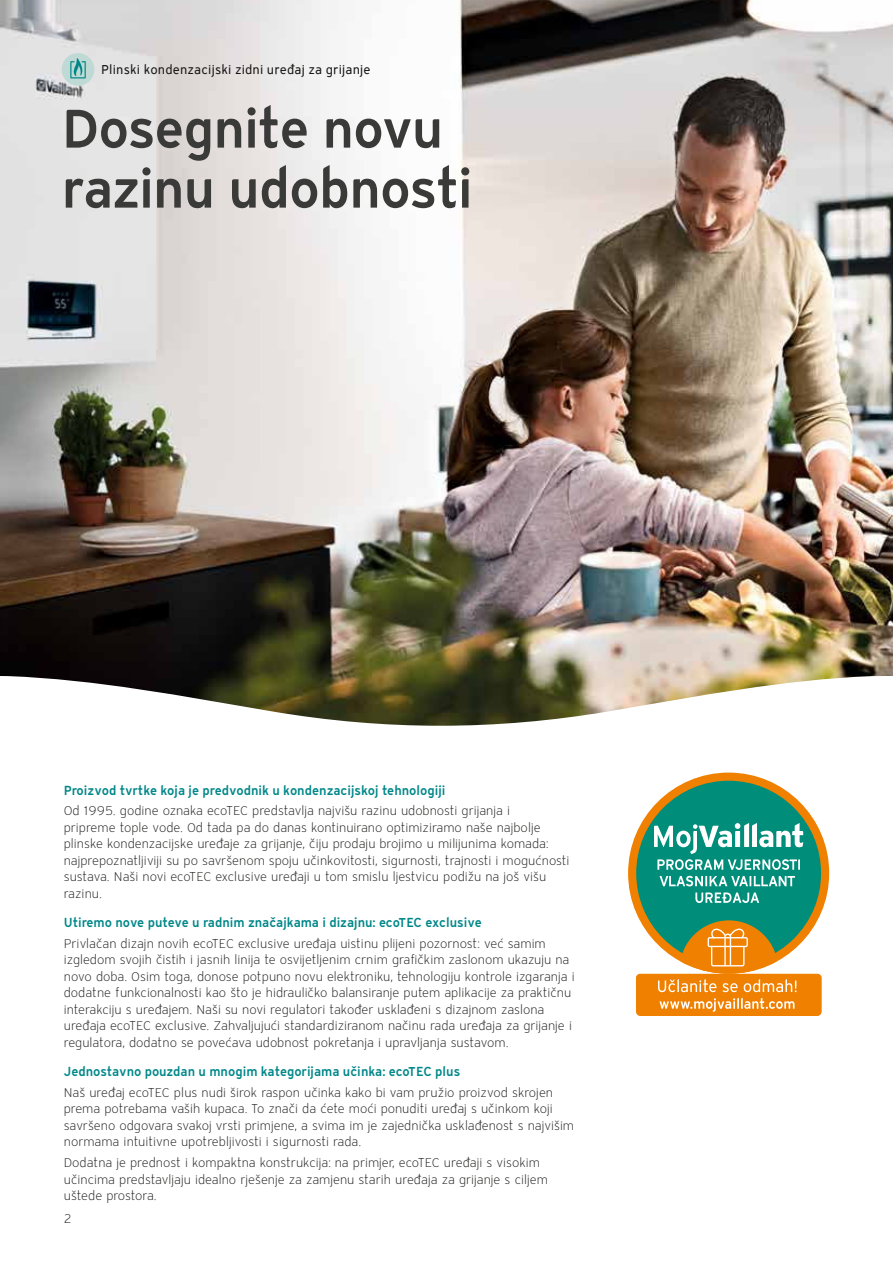
<style>
.page{position:relative;width:893px;height:1263px;background:#fff}
.page>*{position:absolute;margin:0;border:0;box-sizing:border-box;transform-origin:0 0}
.t1{font:54px/60px "Vaillant 13 Demi TID";letter-spacing:-.025em;color:#3a3a39}
.t2{font:12.75px/16.5px "Vaillant 13 Light TID";color:#181716}
.t3{font:12.75px "Vaillant 13 Demi TID";color:#008789}
.t4{font:12.75px "Vaillant 13 Book ETID";letter-spacing:.01em;color:#181716}
</style>
<div class="page">
<img style="left:0;top:0;width:893px;height:676px">
<svg style="left:3px;top:676px;width:873px;height:340px"></svg>
<div style="left:62px;top:53px;width:32px;height:33px;background:#bbd9d3;border-radius:50%"></div>
<svg style="left:70px;top:58px;width:16px;height:20px"></svg>
<div style="left:636px;top:974px;width:186px;height:42px;background:#f08000;border-radius:4px"></div>
<svg style="left:628px;top:772px;width:201px;height:220px"></svg>
<svg style="left:659px;top:998px;width:135px;height:14px"></svg>
<p class="t4" style="left:101px;top:61px;width:271px">Plinski kondenzacijski zidni uređaj za grijanje</p>
<h1 class="t1" style="left:62px;top:97px;width:413px">Dosegnite novu razinu udobnosti</h1>
<p class="t3" style="left:64px;top:781px;width:383px">Proizvod tvrtke koja je predvodnik u kondenzacijskoj tehnologiji</p>
<p class="t2" style="left:64px;top:804px;width:507px">Od 1995. godine oznaka ecoTEC predstavlja najvišu razinu udobnosti grijanja i<br>pripreme tople vode. Od tada pa do danas kontinuirano optimiziramo naše najbolje plinske kondenzacijske uređaje za grijanje, čiju prodaju brojimo u milijunima komada: najprepoznatljiviji su po savršenom spoju učinkovitosti, sigurnosti, trajnosti i mogućnosti sustava. Naši novi ecoTEC exclusive uređaji u tom smislu ljestvicu podižu na još višu razinu.</p>
<p class="t3" style="left:64px;top:914px;width:419px">Utiremo nove puteve u radnim značajkama i dizajnu: ecoTEC exclusive</p>
<p class="t2" style="left:64px;top:935px;width:512px">Privlačan dizajn novih ecoTEC exclusive uređaja uistinu plijeni pozornost: već samim izgledom svojih čistih i jasnih linija te osvijetljenim crnim grafičkim zaslonom ukazuju na novo doba. Osim toga, donose potpuno novu elektroniku, tehnologiju kontrole izgaranja i dodatne funkcionalnosti kao što je hidrauličko balansiranje putem aplikacije za praktičnu interakciju s uređajem. Naši su novi regulatori također usklađeni s dizajnom zaslona uređaja ecoTEC exclusive. Zahvaljujući standardiziranom načinu rada uređaja za grijanje i regulatora, dodatno se povećava udobnost pokretanja i upravljanja sustavom.</p>
<p class="t3" style="left:64px;top:1063px;width:398px">Jednostavno pouzdan u mnogim kategorijama učinka: ecoTEC plus</p>
<p class="t2" style="left:64px;top:1084px;width:512px">Naš uređaj ecoTEC plus nudi širok raspon učinka kako bi vam pružio proizvod skrojen prema potrebama vaših kupaca. To znači da ćete moći ponuditi uređaj s učinkom koji savršeno odgovara svakoj vrsti primjene, a svima im je zajednička usklađenost s najvišim normama intuitivne upotrebljivosti i sigurnosti rada.</p>
<p class="t2" style="left:64px;top:1154px;width:486px">Dodatna je prednost i kompaktna konstrukcija: na primjer, ecoTEC uređaji s visokim učincima predstavljaju idealno rješenje za zamjenu starih uređaja za grijanje s ciljem uštede prostora.</p>
<p class="t2" style="left:64px;top:1212px;width:10px">2</p>
</div>
